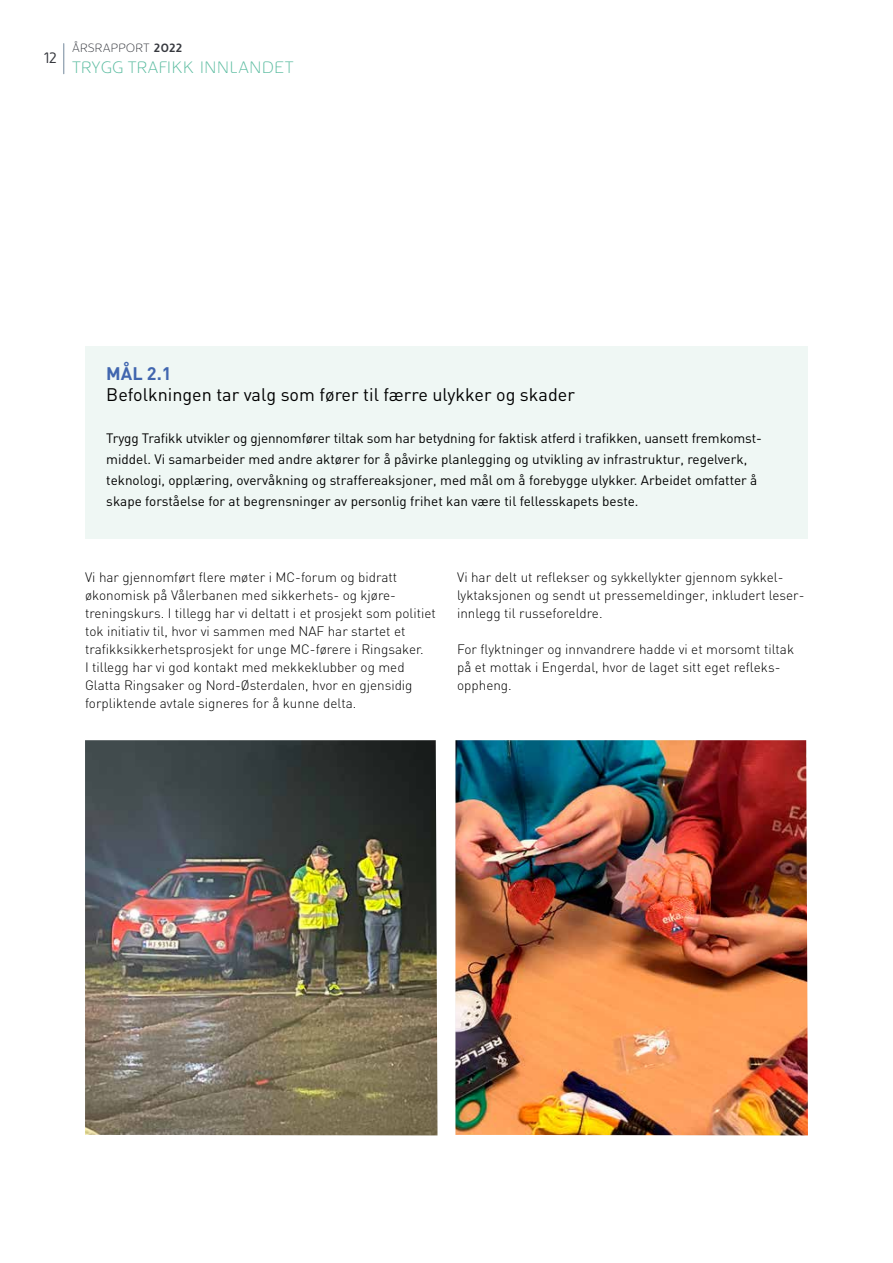
<style>
.page{position:relative;width:893px;height:1263px;background:#fff}
.page>*{position:absolute;margin:0;border:0;box-sizing:border-box;transform-origin:0 0}
.t1{font:18px "DIN";color:#000}
.t2{font:700 18px "DIN";color:#4166af}
.t3{font:300 16.5px "Oblik";letter-spacing:.05em;color:#59bb9f}
.t4{font:15px "Oblik";color:#37393f}
.t5{font:300 13.5px/18px "DIN";color:#000}
.t6{font:13.5px/21px "DIN";color:#000}
.t7{font:300 12px "Oblik";letter-spacing:.05em;color:#37393f}
.s1{font-weight:700}
</style>
<div class="page">
<hr style="left:63px;top:44px;width:1px;height:30px;background:#73889c">
<div style="left:85px;top:346px;width:723px;height:192px;background:#eff7f4"></div>
<img style="left:85px;top:740px;width:352px;height:395px">
<img style="left:455px;top:740px;width:353px;height:395px">
<p class="t4" style="left:44px;top:49px;width:14px">12</p>
<p class="t7" style="left:72px;top:41px;width:111px">ÅRSRAPPORT <span class="s1">2022</span></p>
<p class="t3" style="left:72px;top:58px;width:222px">TRYGG TRAFIKK INNLANDET</p>
<h1 class="t2" style="left:106px;top:362px;width:67px">MÅL 2.1</h1>
<h1 class="t1" style="left:106px;top:383px;width:470px">Befolkningen tar valg som fører til færre ulykker og skader</h1>
<p class="t6" style="left:106px;top:427px;width:657px">Trygg Trafikk utvikler og gjennomfører tiltak som har betydning for faktisk atferd i trafikken, uansett fremkomst&shy;middel. Vi samarbeider med andre aktører for å påvirke planlegging og utvikling av infrastruktur, regelverk, teknologi, opplæring, overvåkning og straffereaksjoner, med mål om å forebygge ulykker. Arbeidet omfatter å skape forståelse for at begrensninger av personlig frihet kan være til fellesskapets beste.</p>
<p class="t5" style="left:85px;top:568px;width:352px">Vi har gjennomført flere møter i MC-forum og bidratt økonomisk på Vålerbanen med sikkerhets- og kjøre&shy;treningskurs. I tillegg har vi deltatt i et prosjekt som politiet tok initiativ til, hvor vi sammen med NAF har startet et trafikksikkerhetsprosjekt for unge MC-førere i Ringsaker.<br>I tillegg har vi god kontakt med mekkeklubber og med Glatta Ringsaker og Nord-Østerdalen, hvor en gjensidig forpliktende avtale signeres for å kunne delta.</p>
<p class="t5" style="left:457px;top:568px;width:349px">Vi har delt ut reflekser og sykkellykter gjennom sykkel&shy;lyktaksjonen og sendt ut pressemeldinger, inkludert leser&shy;innlegg til russeforeldre.</p>
<p class="t5" style="left:457px;top:640px;width:338px">For flyktninger og innvandrere hadde vi et morsomt tiltak på et mottak i Engerdal, hvor de laget sitt eget refleks&shy;oppheng.</p>
</div>
